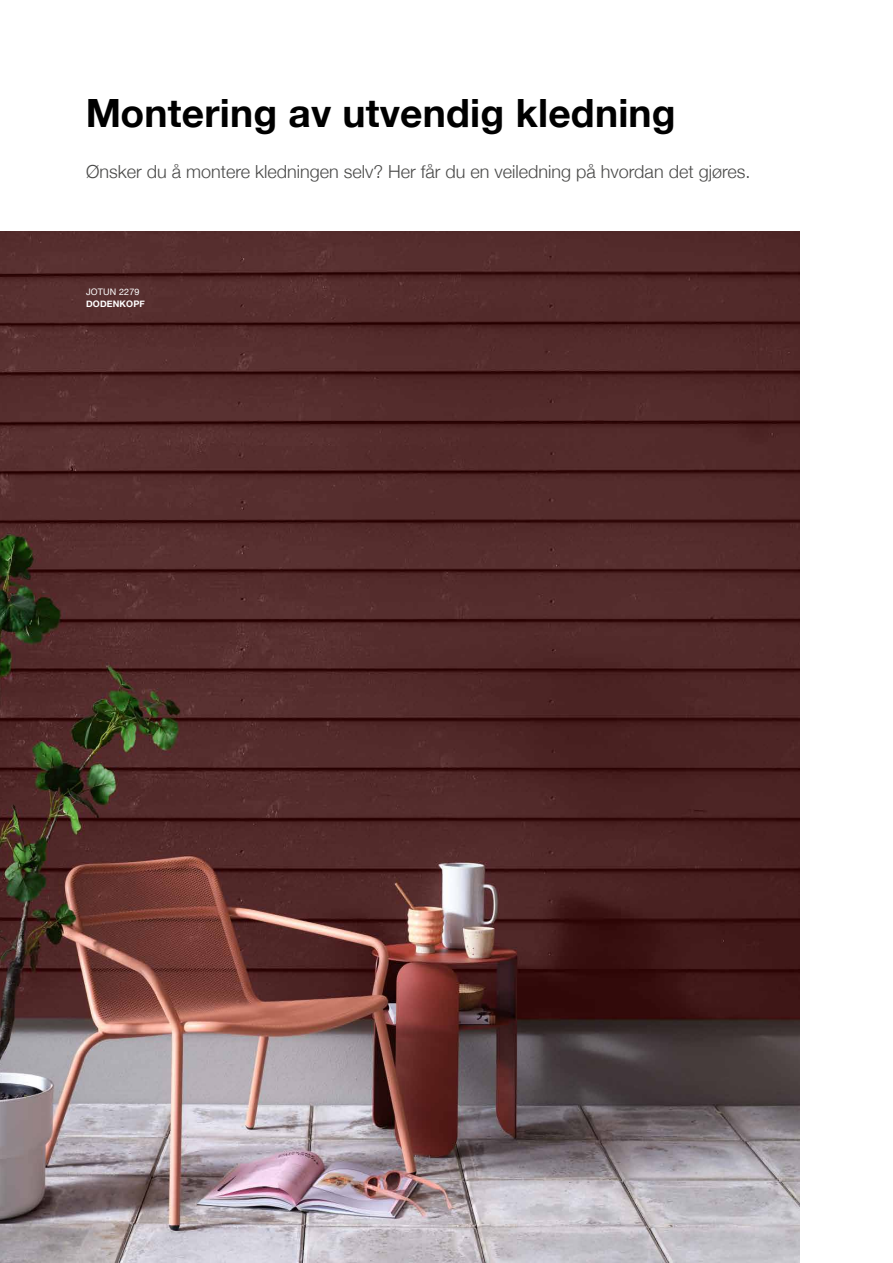
<style>
.page{position:relative;width:893px;height:1263px;background:#fff}
.page>*{position:absolute;margin:0;border:0;box-sizing:border-box;transform-origin:0 0}
.t1{font:700 39px "Helvetica Neue";letter-spacing:.005em;color:#000}
.t2{font:300 18px "Helvetica Neue";color:#4a4a49}
.t3{font:9px "Helvetica Neue";letter-spacing:.015em;color:#fff}
.t4{font:700 9px "Helvetica Neue";letter-spacing:.015em;color:#fff}
</style>
<div class="page">
<img style="left:0;top:232px;width:799px;height:1031px">
<h1 class="t1" style="left:85px;top:83px;width:592px">Montering av utvendig kledning</h1>
<p class="t2" style="left:86px;top:157px;width:666px">Ønsker du å montere kledningen selv? Her får du en veiledning på hvordan det gjøres.</p>
<p class="t3" style="left:86px;top:286px;width:55px">JOTUN 2279</p>
<p class="t4" style="left:86px;top:297px;width:60px">DODENKOPF</p>
</div>
